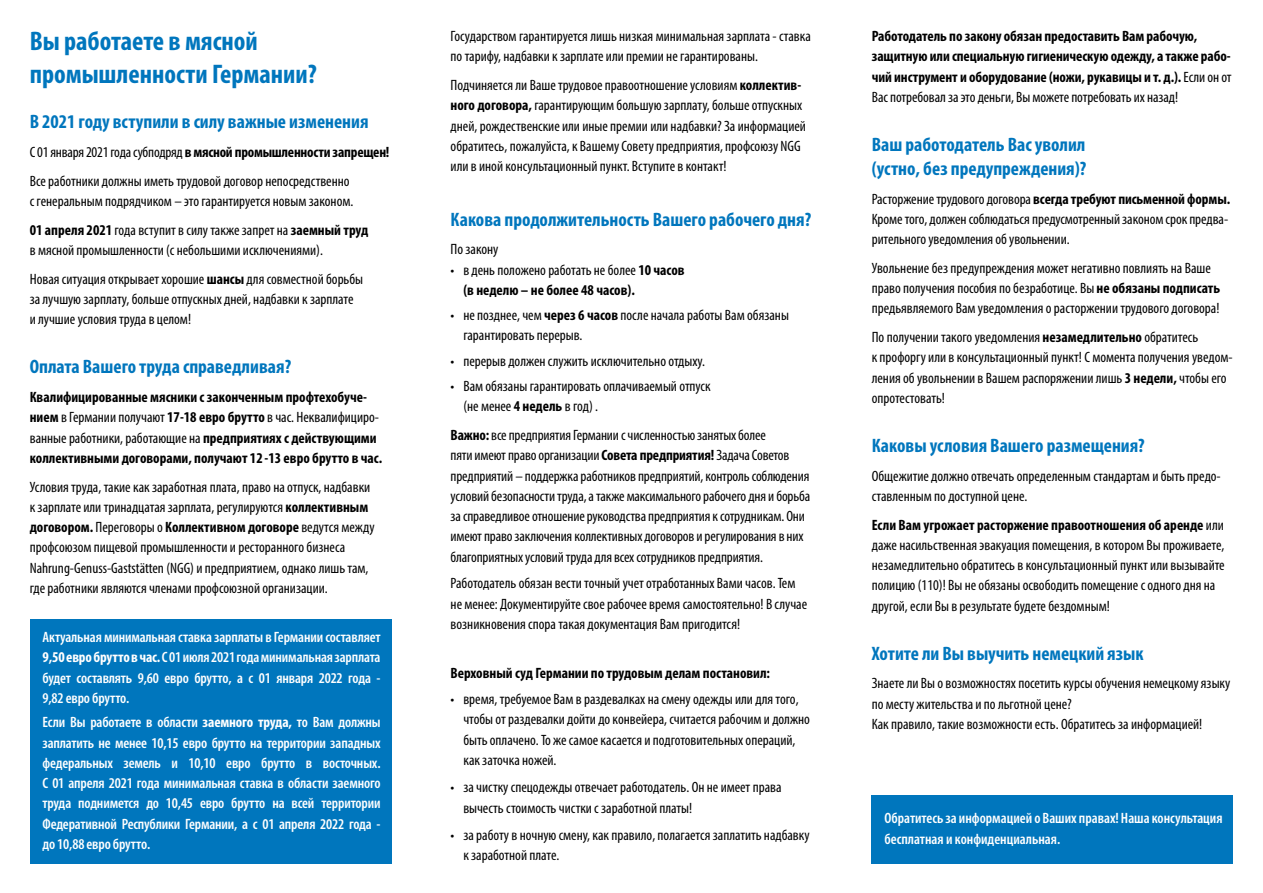
<style>
.page{position:relative;width:1263px;height:893px;background:#fff}
.page>*{position:absolute;margin:0;border:0;box-sizing:border-box;transform-origin:0 0}
.t1{font:700 condensed 27px/33px "Myriad Pro";color:#0076bd}
.t2{font:700 condensed 19.5px/24px "Myriad Pro";color:#0076bd}
.t3{font:condensed 15px/20.2px "Myriad Pro";color:#000}
.t4{font:600 condensed 15px/20.2px "Myriad Pro";letter-spacing:-.005em;color:#fff;text-align:justify}
.t5{font:700 condensed 15px/20.2px "Myriad Pro";letter-spacing:-.005em;color:#000}
.s1{font-weight:700}
.s2{font-weight:400}
</style>
<div class="page">
<div style="left:30px;top:620px;width:361px;height:244px;background:#0076bd"></div>
<div style="left:872px;top:795px;width:361px;height:68px;background:#0076bd"></div>
<h1 class="t1" style="left:30px;top:24px;width:288px">Вы работаете в мясной промышленности Германии?</h1>
<h2 class="t2" style="left:30px;top:109px;width:340px">В 2021 году вступили в силу важные изменения</h2>
<p class="t3" style="left:30px;top:138px;width:361px;line-height:28.8px">С 01 января 2021 года субподряд <span class="s1">в мясной промышленности запрещен!<br></span>Все работники должны иметь трудовой договор непосредственно</p>
<p class="t3" style="left:30px;top:187px;width:340px;line-height:28.8px">с генеральным подрядчиком – это гарантируется новым законом.<br><span class="s1">01 апреля 2021</span> года вступит в силу также запрет на <span class="s1">заемный труд</span></p>
<p class="t3" style="left:30px;top:236px;width:335px;line-height:28.8px">в мясной промышленности (c небольшими исключениями).<br>Новая ситуация открывает хорошие <span class="s1">шансы</span> для совместной борьбы</p>
<p class="t3" style="left:30px;top:289px;width:325px">за лучшую зарплату, больше отпускных дней, надбавки к зарплате и лучшие условия труда в целом!</p>
<h2 class="t2" style="left:30px;top:354px;width:263px">Оплата Вашего труда справедливая?</h2>
<p class="t5" style="left:30px;top:387px;width:354px">Квалифицированные мясники с законченным профтехобуче&shy;нием <span class="s2">в Германии получают</span> 17-18 евро брутто <span class="s2">в час. Неквалифициро&shy;ванные работники, работающие на</span> предприятиях с действующими коллективными договорами, получают 12 -13 евро брутто в час.</p>
<p class="t3" style="left:30px;top:476px;width:346px">Условия труда, такие как заработная плата, право на отпуск, надбавки к зарплате или тринадцатая зарплата, регулируются <span class="s1">коллективным договором.</span> Переговоры о <span class="s1">Коллективном договоре</span> ведутся между профсоюзом пищевой промышленности и ресторанного бизнеса Nahrung-Genuss-Gaststätten (NGG) и предприятием, однако лишь там, где работники являются членами профсоюзной организации.</p>
<p class="t4" style="left:43px;top:627px;width:340px">Актуальная минимальная ставка зарплаты в Германии составляет <span class="s1">9,50 евро брутто в час.</span> С 01 июля 2021 года минимальная зарплата будет составлять 9,60 евро брутто, a с 01 января 2022 года - 9,82 евро брутто.</p>
<p class="t4" style="left:43px;top:712px;width:340px">Если Вы работаете в области <span class="s1">заемного труда,</span> то Вам должны заплатить не менее 10,15 евро брутто на территории западных федеральных земель и 10,10 евро брутто в восточных.<br>С 01 апреля 2021 года минимальная ставка в области заемного труда поднимется до 10,45 евро брутто на всей территории Федеративной Республики Германии, a с 01 апреля 2022 года - до 10,88 евро брутто.</p>
<p class="t3" style="left:451px;top:26px;width:362px">Государством гарантируется лишь низкая минимальная зарплата - ставка по тарифу, надбавки к зарплате или премии не гарантированы.</p>
<p class="t3" style="left:451px;top:75px;width:357px">Подчиняется ли Ваше трудовое правоотношение условиям <span class="s1">коллектив&shy;ного договора,</span> гарантирующим большую зарплату, больше отпускных дней, рождественские или иные премии или надбавки? За информацией обратитесь, пожалуйста, к Вашему Совету предприятия, профсоюзу NGG или в иной консультационный пункт. Вступите в контакт!</p>
<h2 class="t2" style="left:451px;top:207px;width:362px">Какова продолжительность Вашего рабочего дня?</h2>
<p class="t3" style="left:451px;top:239px;width:49px">По закону</p>
<p class="t5" style="left:463px;top:259px;width:223px;text-indent:-13px"><span class="s2">• в день положено работать не более</span> 10 часов (в неделю – не более 48 часов).</p>
<p class="t3" style="left:463px;top:305px;width:327px;text-indent:-13px">• не позднее, чем <span class="s1">через 6 часов</span> после начала работы Вам обязаны гарантировать перерыв.</p>
<p class="t3" style="left:451px;top:350px;width:256px">• перерыв должен служить исключительно отдыху.</p>
<p class="t3" style="left:463px;top:376px;width:249px;text-indent:-13px">• Вам обязаны гарантировать оплачиваемый отпуск (не менее <span class="s1">4 недель</span> в год) .</p>
<p class="t3" style="left:451px;top:425px;width:361px"><span class="s1">Важно:</span> все предприятия Германии с численностью занятых более<br>пяти имеют право организации <span class="s1">Совета предприятия!</span> Задача Советов предприятий – поддержка работников предприятий, контроль соблюдения условий безопасности труда, а также максимального рабочего дня и борьба за справедливое отношение руководства предприятия к сотрудникам. Они имеют право заключения коллективных договоров и регулирования в них благоприятных условий труда для всех сотрудников предприятия.</p>
<p class="t3" style="left:451px;top:573px;width:358px">Работодатель обязан вести точный учет отработанных Вами часов. Тем не менее: Документируйте свое рабочее время самостоятельно! В случае возникновения спора такая документация Вам пригодится!</p>
<p class="t5" style="left:451px;top:662px;width:321px">Верховный суд Германии по трудовым делам постановил:</p>
<p class="t3" style="left:463px;top:689px;width:348px;text-indent:-13px">• время, требуемое Вам в раздевалках на смену одежды или для того, чтобы от раздевалки дойти до конвейера, считается рабочим и должно быть оплачено. То же самое касается и подготовительных операций, как заточка ножей.</p>
<p class="t3" style="left:463px;top:777px;width:320px;text-indent:-13px">• за чистку спецодежды отвечает работодатель. Он не имеет права вычесть стоимость чистки с заработной платы!</p>
<p class="t3" style="left:463px;top:825px;width:348px;text-indent:-13px">• за работу в ночную смену, как правило, полагается заплатить надбавку к заработной плате.</p>
<p class="t5" style="left:872px;top:26px;width:361px">Работодатель по закону обязан предоставить Вам рабочую, защитную или специальную гигиеническую одежду, а также рабо&shy;чий инструмент и оборудование (ножи, рукавицы и т. д.). <span class="s2">Если он от Вас потребовал за это деньги, Вы можете потребовать их назад!</span></p>
<h2 class="t2" style="left:872px;top:132px;width:216px">Ваш работодатель Вас уволил (устно, без предупреждения)?</h2>
<p class="t3" style="left:872px;top:188px;width:360px">Расторжение трудового договора <span class="s1">всегда требуют письменной формы.<br></span>Кроме того, должен соблюдаться предусмотренный законом срок предва&shy;рительного уведомления об увольнении.</p>
<p class="t3" style="left:872px;top:258px;width:350px">Увольнение без предупреждения может негативно повлиять на Ваше право получения пособия по безработице. Вы <span class="s1">не обязаны подписать </span>предьявляемого Вам уведомления о расторжении трудового договора!</p>
<p class="t3" style="left:872px;top:327px;width:362px">По получении такого уведомления <span class="s1">незамедлительно</span> обратитесь<br>к профоргу или в консультационный пункт! С момента получения уведом&shy;ления об увольнении в Вашем распоряжении лишь <span class="s1">3 недели,</span> чтобы его опротестовать!</p>
<h2 class="t2" style="left:872px;top:433px;width:275px">Каковы условия Вашего размещения?</h2>
<p class="t3" style="left:872px;top:465px;width:351px">Общежитие должно отвечать определенным стандартам и быть предо&shy;ставленным по доступной цене.</p>
<p class="t3" style="left:872px;top:514px;width:354px"><span class="s1">Если Вам угрожает расторжение правоотношения об аренде</span> или даже насильственная эвакуация помещения, в котором Вы проживаете, незамедлительно обратитесь в консультационный пункт или вызывайте полицию (110)! Вы не обязаны освободить помещение с одного дня на другой, если Вы в результате будете бездомным!</p>
<h2 class="t2" style="left:872px;top:641px;width:273px">Хотите ли Вы выучить немецкий язык</h2>
<p class="t3" style="left:872px;top:673px;width:360px">Знаете ли Вы о возможностях посетить курсы обучения немецкому языку по месту жительства и по льготной цене?<br>Как правило, такие возможности есть. Обратитесь за информацией!</p>
<p class="t4" style="left:884px;top:808px;width:340px">Обратитесь за информацией о Ваших правах! Наша консультация бесплатная и конфиденциальная.</p>
</div>
